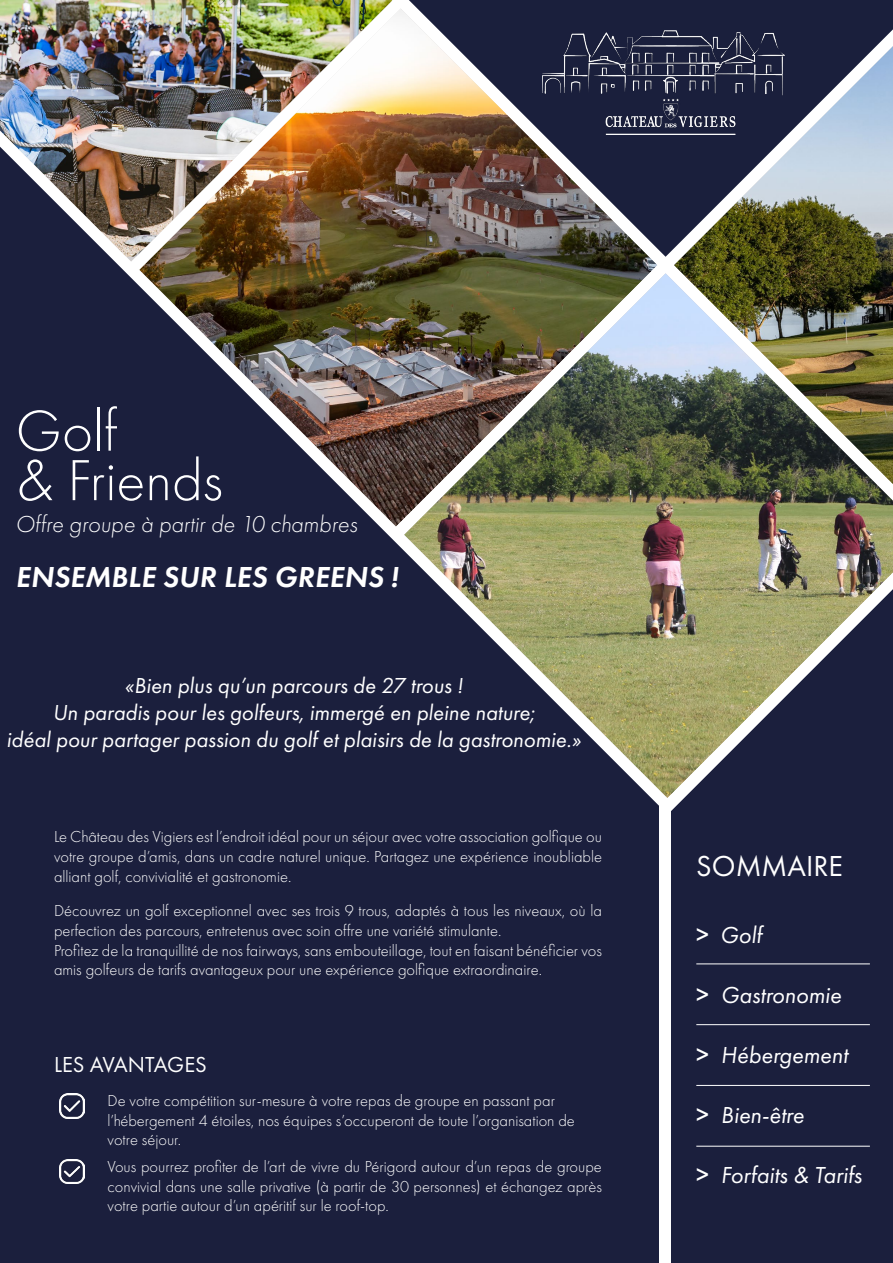
<style>
.page{position:relative;width:893px;height:1263px;background:#1b1f3d}
.page>*{position:absolute;margin:0;border:0;box-sizing:border-box;transform-origin:0 0}
.t1{font:300 60px/49.5px "Futura PT";color:#fff}
.t2{font:italic 600 30px "Futura PT";color:#fff}
.t3{font:30px "Futura PT";color:#fff}
.t4{font:italic 24px "Futura PT";color:#fff}
.t5{font:italic 300 24px "Futura PT";color:#fff}
.t6{font:italic 22.5px/27px "Futura PT";color:#fff;text-align:center}
.t7{font:22.5px "Futura PT";color:#fff}
.t8{font:300 16.5px/19.8px "Futura PT";color:#fff;text-align:justify}
.s1{font-weight:500;font-style:normal;font-size:25.5px}
</style>
<div class="page">
<div style="left:660px;top:801px;width:11px;height:462px;background:#fff"></div>
<img style="left:139px;top:276px;width:251px;height:250px">
<img style="left:390px;top:257px;width:284px;height:284px">
<img style="left:125px;top:0;width:284px;height:276px">
<svg style="left:110px;top:0;width:283px;height:262px;background:#77664a"></svg>
<img style="left:0;top:0;width:392px;height:257px">
<img style="left:404px;top:273px;width:489px;height:525px">
<img style="left:409px;top:0;width:484px;height:257px">
<img style="left:674px;top:46px;width:219px;height:438px">
<svg style="left:659px;top:573px;width:234px;height:241px"></svg>
<img style="left:543px;top:30px;width:242px;height:105px">
<img style="left:60px;top:1093px;width:25px;height:25px">
<img style="left:60px;top:1159px;width:25px;height:25px">
<hr style="left:696px;top:964px;width:174px;height:1px;background:#fff">
<hr style="left:696px;top:1024px;width:174px;height:1px;background:#fff">
<hr style="left:696px;top:1085px;width:174px;height:1px;background:#fff">
<hr style="left:696px;top:1146px;width:174px;height:1px;background:#fff">
<h1 class="t1" style="left:16px;top:406px;width:209px">Golf<br>&amp; Friends</h1>
<h3 class="t5" style="left:16px;top:510px;width:343px">Offre groupe à partir de 10 chambres</h3>
<h2 class="t2" style="left:16px;top:558px;width:384px">ENSEMBLE SUR LES GREENS !</h2>
<h3 class="t6" style="left:7px;top:672px;width:576px">«Bien plus qu’un parcours de 27 trous !<br>Un paradis pour les golfeurs, immergé en pleine nature;<br>idéal pour partager passion du golf et plaisirs de la gastronomie.»</h3>
<p class="t8" style="left:54px;top:827px;width:550px">Le Château des Vigiers est l’endroit idéal pour un séjour avec votre association golfique ou votre groupe d’amis, dans un cadre naturel unique. Partagez une expérience inoubliable alliant golf, convivialité et gastronomie.</p>
<p class="t8" style="left:54px;top:901px;width:550px;text-align:left">Découvrez un golf exceptionnel avec ses trois 9 trous, adaptés à tous les niveaux, où la perfection des parcours, entretenus avec soin offre une variété stimulante.<br>Profitez de la tranquillité de nos fairways, sans embouteillage, tout en faisant bénéficier vos amis golfeurs de tarifs avantageux pour une expérience golfique extraordinaire.</p>
<h3 class="t7" style="left:54px;top:1051px;width:154px">LES AVANTAGES</h3>
<p class="t8" style="left:108px;top:1090px;width:469px;text-align:left">De votre compétition sur-mesure à votre repas de groupe en passant par l’hébergement 4 étoiles, nos équipes s’occuperont de toute l’organisation de votre séjour.</p>
<p class="t8" style="left:108px;top:1156px;width:496px">Vous pourrez profiter de l’art de vivre du Périgord autour d’un repas de groupe convivial dans une salle privative (à partir de 30 personnes) et échangez après votre partie autour d’un apéritif sur le roof-top.</p>
<h2 class="t3" style="left:696px;top:848px;width:148px">SOMMAIRE</h2>
<h3 class="t4" style="left:696px;top:920px;width:67px"><span class="s1">&gt;</span> Golf</h3>
<h3 class="t4" style="left:696px;top:980px;width:147px"><span class="s1">&gt;</span> Gastronomie</h3>
<h3 class="t4" style="left:696px;top:1040px;width:153px"><span class="s1">&gt;</span> Hébergement</h3>
<h3 class="t4" style="left:696px;top:1100px;width:109px"><span class="s1">&gt;</span> Bien-être</h3>
<h3 class="t4" style="left:696px;top:1160px;width:167px"><span class="s1">&gt;</span> Forfaits &amp; Tarifs</h3>
</div>
